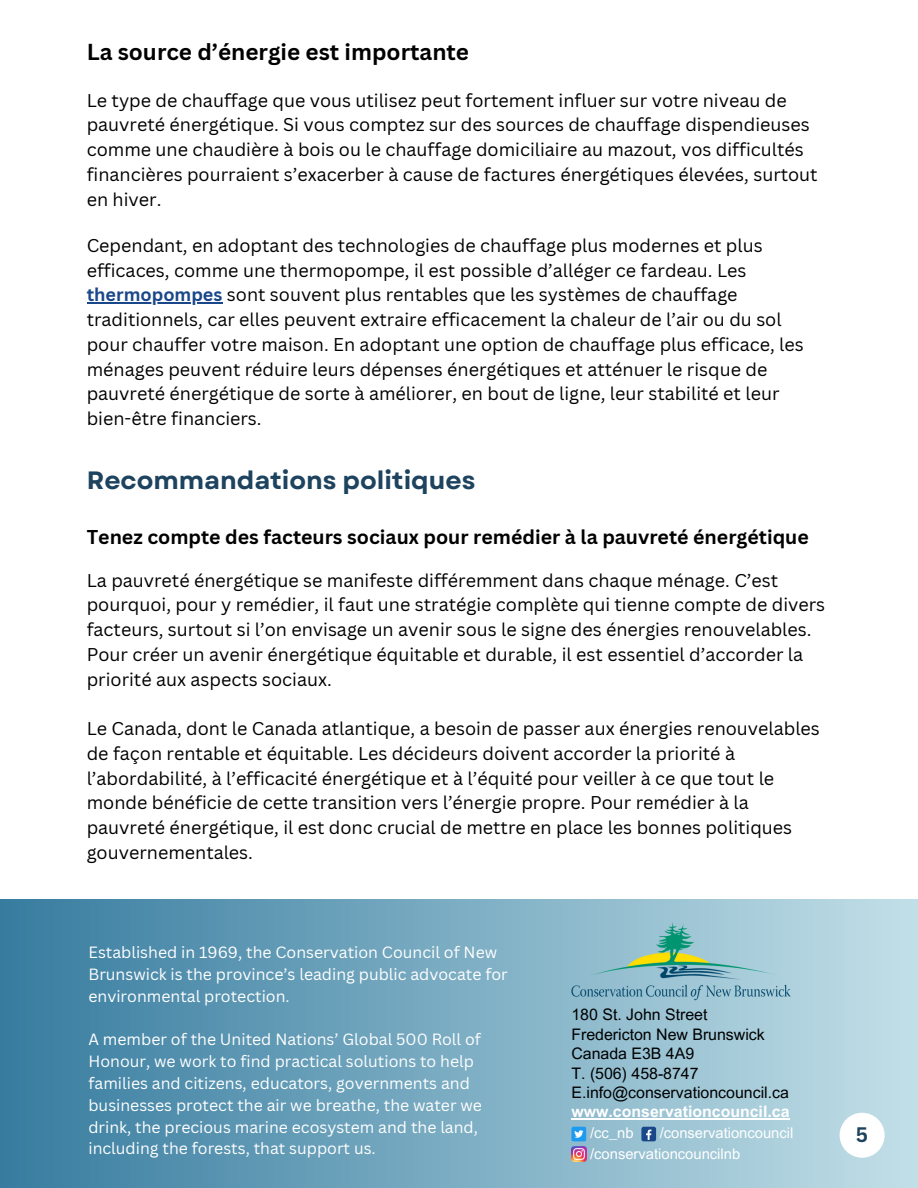
<style>
.page{position:relative;width:918px;height:1188px;background:#fff}
.page>*{position:absolute;margin:0;border:0;box-sizing:border-box;transform-origin:0 0}
.t1{font:700 25.05px "Garet";color:#1d435f}
.t2{font:700 22.5px "Canva Sans";color:#000}
.t3{font:700 20.4px "Canva Sans";color:#1d435f}
.t4{font:700 19.5px "Canva Sans";color:#000}
.t5{font:18px/24.8px "Canva Sans";color:#000}
.t6{font:15.9px/21.8px "Canva Sans";color:#fff}
.t7{font:15.9px "Arial MT Pro";color:#000}
.t8{font:700 15.9px "Arial MT Pro";color:#fff}
.t9{font:14.7px/21.1px "Arial MT Pro";color:#fff}
.s1{font-weight:700;color:#1a4789}
</style>
<div class="page">
<div style="left:0;top:900px;width:918px;height:288px;background:linear-gradient(to right,#377c9f,#c2dfe7)"></div>
<div style="left:571px;top:1127px;width:15px;height:14px;background:#1d9bf0;border-radius:2px"></div>
<svg style="left:574px;top:1130px;width:9px;height:8px"></svg>
<div style="left:641px;top:1127px;width:15px;height:14px;background:#1a4789;border-radius:2px"></div>
<svg style="left:646px;top:1130px;width:5px;height:10px"></svg>
<img style="left:571px;top:1147px;width:16px;height:15px">
<img style="left:571px;top:923px;width:223px;height:78px">
<hr style="left:571px;top:1118px;width:219px;height:2px;background:#fff">
<div style="left:840px;top:1113px;width:45px;height:45px;background:#fff;border-radius:50%"></div>
<hr style="left:87px;top:302px;width:136px;height:2px;background:#1a4789">
<p class="t2" style="left:87px;top:36px;width:384px">La source d’énergie est importante</p>
<p class="t5" style="left:87px;top:87px;width:732px">Le type de chauffage que vous utilisez peut fortement influer sur votre niveau de pauvreté énergétique. Si vous comptez sur des sources de chauffage dispendieuses comme une chaudière à bois ou le chauffage domiciliaire au mazout, vos difficultés financières pourraient s’exacerber à cause de factures énergétiques élevées, surtout en hiver.</p>
<p class="t5" style="left:87px;top:232px;width:678px">Cependant, en adoptant des technologies de chauffage plus modernes et plus efficaces, comme une thermopompe, il est possible d’alléger ce fardeau. Les</p>
<p class="t5" style="left:87px;top:282px;width:719px"><span class="s1">thermopompes</span> sont souvent plus rentables que les systèmes de chauffage traditionnels, car elles peuvent extraire efficacement la chaleur de l’air ou du sol pour chauffer votre maison. En adoptant une option de chauffage plus efficace, les ménages peuvent réduire leurs dépenses énergétiques et atténuer le risque de pauvreté énergétique de sorte à améliorer, en bout de ligne, leur stabilité et leur bien-être financiers.</p>
<p class="t1" style="left:87px;top:462px;width:390px">Recommandations politiques</p>
<p class="t4" style="left:87px;top:523px;width:724px">Tenez compte des facteurs sociaux pour remédier à la pauvreté énergétique</p>
<p class="t5" style="left:87px;top:567px;width:740px">La pauvreté énergétique se manifeste différemment dans chaque ménage. C’est pourquoi, pour y remédier, il faut une stratégie complète qui tienne compte de divers facteurs, surtout si l’on envisage un avenir sous le signe des énergies renouvelables.<br>Pour créer un avenir énergétique équitable et durable, il est essentiel d’accorder la priorité aux aspects sociaux.</p>
<p class="t5" style="left:87px;top:716px;width:735px">Le Canada, dont le Canada atlantique, a besoin de passer aux énergies renouvelables de façon rentable et équitable. Les décideurs doivent accorder la priorité à l’abordabilité, à l’efficacité énergétique et à l’équité pour veiller à ce que tout le monde bénéficie de cette transition vers l’énergie propre. Pour remédier à la pauvreté énergétique, il est donc crucial de mettre en place les bonnes politiques gouvernementales.</p>
<p class="t6" style="left:88px;top:941px;width:421px">Established in 1969, the Conservation Council of New<br>Brunswick is the province’s leading public advocate for environmental protection.</p>
<p class="t6" style="left:88px;top:1028px;width:395px">A member of the United Nations’ Global 500 Roll of Honour, we work to find practical solutions to help families and citizens, educators, governments and businesses protect the air we breathe, the water we drink, the precious marine ecosystem and the land, including the forests, that support us.</p>
<h4 class="t7" style="left:571px;top:1009px;width:137px">180 St. John Street</h4>
<h4 class="t7" style="left:571px;top:1028px;width:195px">Fredericton New Brunswick</h4>
<h1 class="t7" style="left:571px;top:1048px;width:124px">Canada E3B 4A9</h1>
<h3 class="t7" style="left:571px;top:1067px;width:129px">T. (506) 458-8747</h3>
<h4 class="t7" style="left:571px;top:1086px;width:219px">E.info@conservationcouncil.ca</h4>
<h4 class="t8" style="left:571px;top:1106px;width:220px">www.conservationcouncil.ca</h4>
<p class="t9" style="left:590px;top:1124px;width:45px">/cc_nb</p>
<p class="t9" style="left:590px;top:1124px;width:205px;text-indent:70px">/conservationcouncil /conservationcouncilnb</p>
<p class="t3" style="left:856px;top:1120px;width:14px">5</p>
</div>
